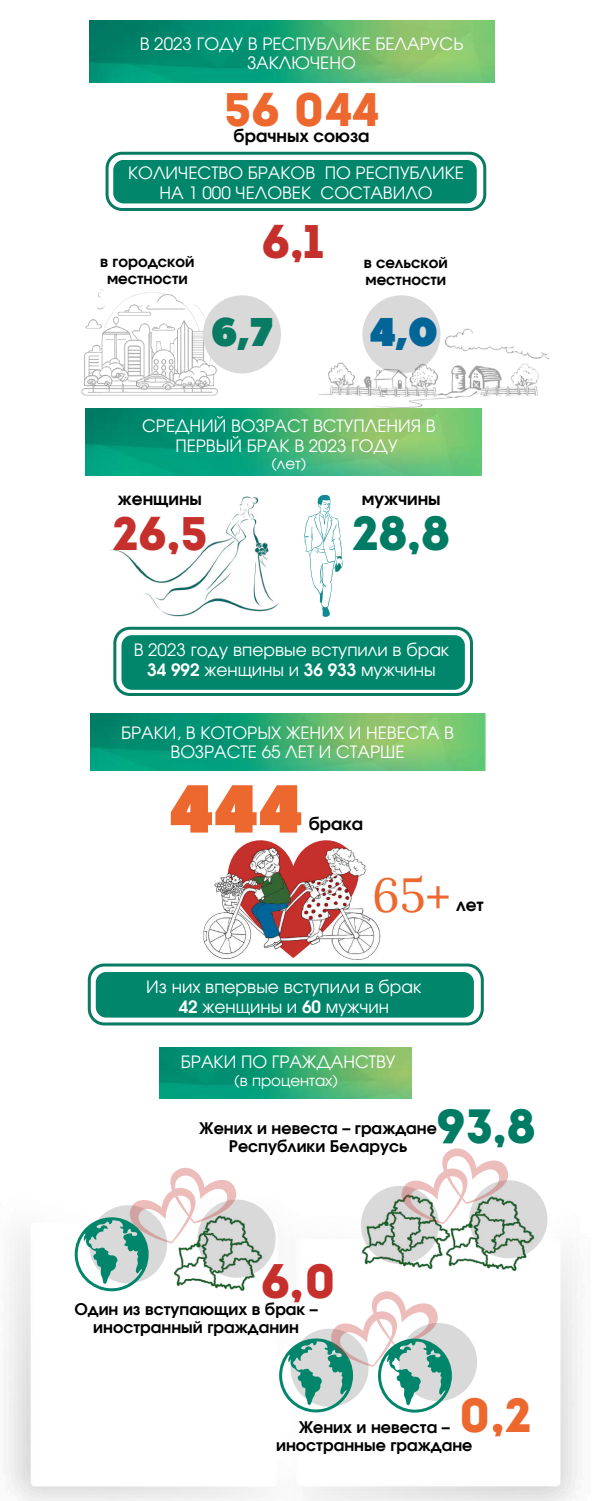
<style>
.page{position:relative;width:600px;height:1501px;background:#fff}
.page>*{position:absolute;margin:0;border:0;box-sizing:border-box;transform-origin:0 0}
.t1{font:67.6px "Peace Sans";color:#ed682f}
.t2{font:48px "Intro";color:#007b64}
.t3{font:48px "Intro";color:#c6302c}
.t4{font:48px "Intro";color:#ed682f}
.t5{font:47.8px "Lora";color:#ed682f}
.t6{font:47px "Intro";color:#c6302c}
.t7{font:47px "Intro";color:#ed682f}
.t8{font:40px "Peace Sans";color:#026598}
.t9{font:40px "Peace Sans";color:#087b62}
.t10{font:17px/19.5px "Evolventa";color:#fff;text-align:center}
.t11{font:700 17px "Evolventa";color:#000}
.t12{font:700 16px/18px "Evolventa";color:#000;text-align:center}
.t13{font:700 15px/17.2px "Evolventa";color:#000}
.t14{font:15px "Evolventa";color:#fff}
.s1{font-weight:700}
</style>
<div class="page">
<img style="left:86px;top:408px;width:396px;height:68px">
<img style="left:203px;top:840px;width:178px;height:120px">
<img style="left:90px;top:713px;width:396px;height:57px">
<svg style="left:88px;top:963px;width:396px;height:62px"></svg>
<div style="left:96px;top:971px;width:378px;height:46px;background:#01866b;border-radius:10px"></div>
<img style="left:90px;top:21px;width:405px;height:61px">
<img style="left:81px;top:289px;width:137px;height:107px">
<svg style="left:203px;top:295px;width:78px;height:78px"></svg>
<svg style="left:365px;top:295px;width:73px;height:25px"></svg>
<img style="left:314px;top:320px;width:235px;height:91px">
<svg style="left:106px;top:152px;width:380px;height:59px"></svg>
<div style="left:113px;top:160px;width:364px;height:43px;background:#01866b;border-radius:10px"></div>
<img style="left:304px;top:1215px;width:274px;height:285px">
<img style="left:9px;top:1230px;width:256px;height:270px">
<svg style="left:113px;top:626px;width:360px;height:69px"></svg>
<div style="left:121px;top:635px;width:344px;height:54px;background:#01866b;border-radius:10px"></div>
<svg style="left:304px;top:494px;width:39px;height:123px"></svg>
<img style="left:109px;top:496px;width:170px;height:121px">
<img style="left:160px;top:1047px;width:252px;height:51px">
<svg style="left:75px;top:1148px;width:472px;height:264px"></svg>
<p class="t10" style="left:140px;top:35px;width:325px">В 2023 ГОДУ В РЕСПУБЛИКЕ БЕЛАРУСЬ<br>ЗАКЛЮЧЕНО</p>
<h3 class="t7" style="left:224px;top:91px;width:157px">56 044</h3>
<p class="t11" style="left:234px;top:129px;width:137px">брачных союза</p>
<p class="t10" style="left:128px;top:164px;width:337px">КОЛИЧЕСТВО БРАКОВ ПО РЕСПУБЛИКЕ<br>НА 1 000 ЧЕЛОВЕК СОСТАВИЛО</p>
<p class="t13" style="left:100px;top:253px;width:96px">в городской</p>
<p class="t13" style="left:107px;top:271px;width:82px">местности</p>
<h3 class="t6" style="left:262px;top:223px;width:64px">6,1</h3>
<h3 class="t9" style="left:211px;top:306px;width:64px">6,7</h3>
<p class="t13" style="left:364px;top:255px;width:86px">в сельской местности</p>
<h3 class="t8" style="left:369px;top:306px;width:70px">4,0</h3>
<p class="t10" style="left:142px;top:417px;width:295px">СРЕДНИЙ ВОЗРАСТ ВСТУПЛЕНИЯ В<br>ПЕРВЫЙ БРАК В 2023 ГОДУ</p>
<p class="t14" style="left:271px;top:457px;width:37px">(лет)</p>
<p class="t11" style="left:118px;top:491px;width:86px">женщины</p>
<h3 class="t6" style="left:112px;top:514px;width:97px">26,5</h3>
<p class="t11" style="left:362px;top:491px;width:80px">мужчины</p>
<h2 class="t2" style="left:352px;top:514px;width:100px">28,8</h2>
<p class="t10" style="left:134px;top:641px;width:317px">В 2023 году впервые вступили в брак<br><span class="s1">34 992</span> женщины и <span class="s1">36 933</span> мужчины</p>
<p class="t10" style="left:121px;top:723px;width:334px">БРАКИ, В КОТОРЫХ ЖЕНИХ И НЕВЕСТА В<br>ВОЗРАСТЕ 65 ЛЕТ И СТАРШЕ</p>
<h1 class="t1" style="left:169px;top:764px;width:135px">444</h1>
<p class="t11" style="left:309px;top:816px;width:56px">брака</p>
<h3 class="t5" style="left:372px;top:863px;width:80px">65+</h3>
<p class="t11" style="left:456px;top:897px;width:29px">лет</p>
<p class="t10" style="left:146px;top:978px;width:277px">Из них впервые вступили в брак<br><span class="s1">42</span> женщины и <span class="s1">60</span> мужчин</p>
<p class="t10" style="left:181px;top:1053px;width:216px">БРАКИ ПО ГРАЖДАНСТВУ</p>
<p class="t14" style="left:234px;top:1073px;width:105px">(в процентах)</p>
<p class="t12" style="left:199px;top:1119px;width:239px">Жених и невеста – граждане<br>Республики Беларусь</p>
<h2 class="t2" style="left:437px;top:1107px;width:101px">93,8</h2>
<h2 class="t3" style="left:261px;top:1261px;width:77px">6,0</h2>
<p class="t12" style="left:74px;top:1300px;width:245px">Один из вступающих в брак – иностранный гражданин</p>
<h2 class="t4" style="left:459px;top:1395px;width:74px">0,2</h2>
<p class="t12" style="left:276px;top:1436px;width:198px">иностранные граждане</p>
<p class="t12" style="left:299px;top:1418px;width:153px">Жених и невеста –</p>
</div>
